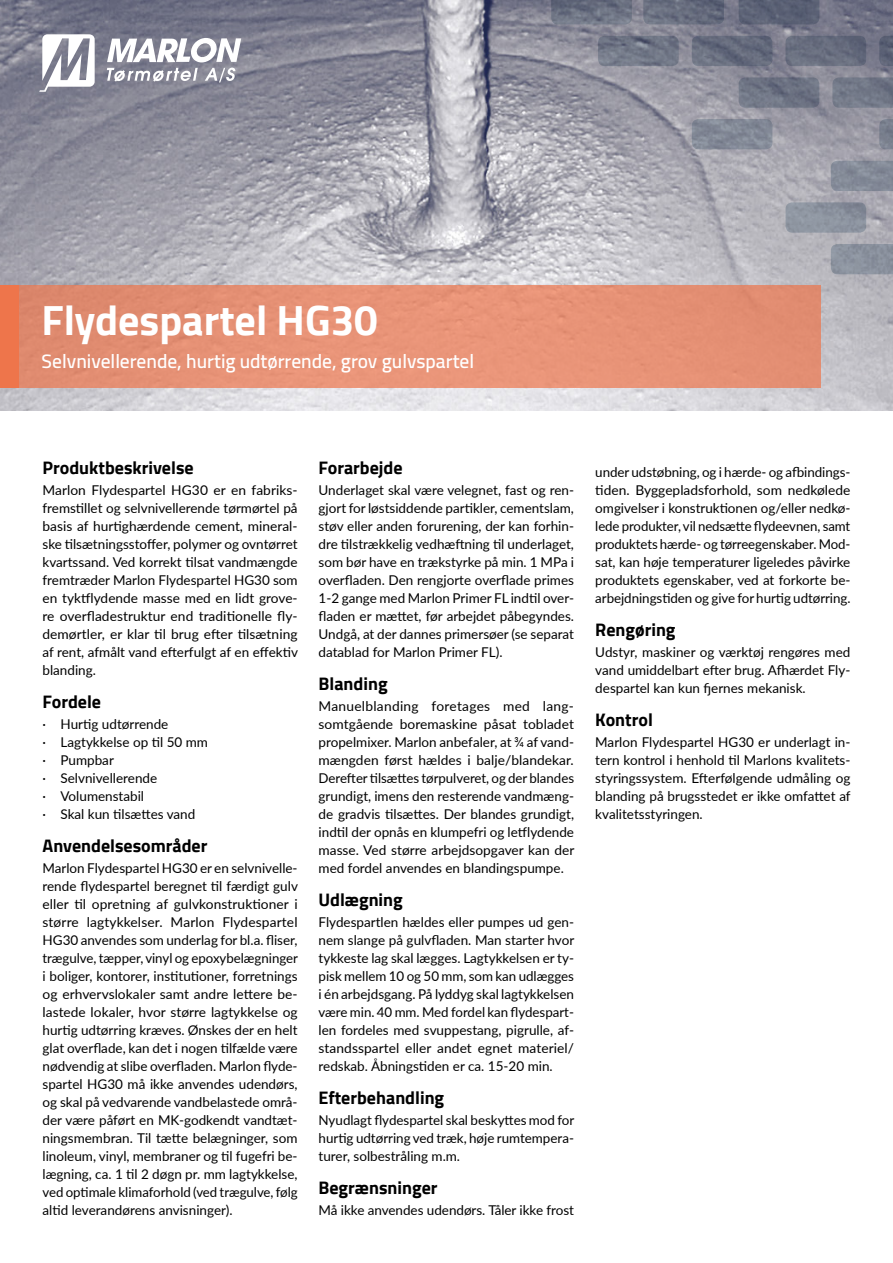
<style>
.page{position:relative;width:893px;height:1263px;background:#fff}
.page>*{position:absolute;margin:0;border:0;box-sizing:border-box;transform-origin:0 0}
.t1{font:700 42px "Cairo";color:#fff}
.t2{font:600 19.5px "Cairo";color:#fff}
.t3{font:700 18px "Cairo";color:#000}
.t4{font:13.5px/18px "Lato";color:#000;text-align:justify}
</style>
<div class="page">
<img style="left:0;top:0;width:893px;height:410px">
<svg style="left:39px;top:34px;width:56px;height:58px"></svg>
<svg style="left:107px;top:37px;width:134px;height:45px"></svg>
<svg style="left:411px;top:0;width:482px;height:274px;background:#9d9ea9"></svg>
<div style="left:0;top:285px;width:821px;height:103px;background:#e69175"></div>
<h1 class="t1" style="left:42px;top:296px;width:338px">Flydespartel HG30</h1>
<h2 class="t2" style="left:42px;top:345px;width:434px">Selvnivellerende, hurtig udtørrende, grov gulvspartel</h2>
<h3 class="t3" style="left:43px;top:457px;width:153px">Produktbeskrivelse</h3>
<p class="t4" style="left:43px;top:480px;width:257px">Marlon Flydespartel HG30 er en fabriks&shy;fremstillet og selvnivellerende tørmørtel på basis af hurtighærdende cement, mineral&shy;ske tilsætningsstoffer, polymer og ovntørret kvartssand. Ved korrekt tilsat vandmængde fremtræder Marlon Flydespartel HG30 som en tyktflydende masse med en lidt grove&shy;re overfladestruktur end traditionelle fly&shy;demørtler, er klar til brug efter tilsætning af rent, afmålt vand efterfulgt af en effektiv blanding.</p>
<h3 class="t3" style="left:43px;top:691px;width:60px">Fordele</h3>
<p class="t4" style="left:43px;top:714px;width:167px;text-align:left">· Hurtig udtørrende<br>· Lagtykkelse op til 50 mm · Pumpbar<br>· Selvnivellerende<br>· Volumenstabil<br>· Skal kun tilsættes vand</p>
<h3 class="t3" style="left:43px;top:835px;width:166px">Anvendelsesområder</h3>
<p class="t4" style="left:43px;top:858px;width:257px">Marlon Flydespartel HG30 er en selvnivelle&shy;rende flydespartel beregnet til færdigt gulv eller til opretning af gulvkonstruktioner i større lagtykkelser. Marlon Flydespartel HG30 anvendes som underlag for bl.a. fliser, trægulve, tæpper, vinyl og epoxybelægninger i boliger, kontorer, institutioner, forretnings og erhvervslokaler samt andre lettere be&shy;lastede lokaler, hvor større lagtykkelse og hurtig udtørring kræves. Ønskes der en helt glat overflade, kan det i nogen tilfælde være nødvendig at slibe overfladen. Marlon flyde&shy;spartel HG30 må ikke anvendes udendørs, og skal på vedvarende vandbelastede områ&shy;der være påført en MK-godkendt vandtæt&shy;ningsmembran. Til tætte belægninger, som linoleum, vinyl, membraner og til fugefri be&shy;lægning, ca. 1 til 2 døgn pr. mm lagtykkelse, ved optimale klimaforhold (ved trægulve, følg altid leverandørens anvisninger).</p>
<h3 class="t3" style="left:319px;top:457px;width:85px">Forarbejde</h3>
<p class="t4" style="left:319px;top:480px;width:257px">Underlaget skal være velegnet, fast og ren&shy;gjort for løstsiddende partikler, cementslam, støv eller anden forurening, der kan forhin&shy;dre tilstrækkelig vedhæftning til underlaget, som bør have en trækstyrke på min. 1 MPa i overfladen. Den rengjorte overflade primes 1-2 gange med Marlon Primer FL indtil over&shy;fladen er mættet, før arbejdet påbegyndes.<br>Undgå, at der dannes primersøer (se separat datablad for Marlon Primer FL).</p>
<h3 class="t3" style="left:319px;top:673px;width:71px">Blanding</h3>
<p class="t4" style="left:319px;top:696px;width:257px">Manuelblanding foretages med lang&shy;somtgående boremaskine påsat tobladet propelmixer. Marlon anbefaler, at ¾ af vand&shy;mængden først hældes i balje/blandekar.<br>Derefter tilsættes tørpulveret, og der blandes grundigt, imens den resterende vandmæng&shy;de gradvis tilsættes. Der blandes grundigt, indtil der opnås en klumpefri og letflydende masse. Ved større arbejdsopgaver kan der med fordel anvendes en blandingspumpe.</p>
<h3 class="t3" style="left:319px;top:889px;width:86px">Udlægning</h3>
<p class="t4" style="left:319px;top:912px;width:257px">Flydespartlen hældes eller pumpes ud gen&shy;nem slange på gulvfladen. Man starter hvor tykkeste lag skal lægges. Lagtykkelsen er ty&shy;pisk mellem 10 og 50 mm, som kan udlægges i én arbejdsgang. På lyddyg skal lagtykkelsen være min. 40 mm. Med fordel kan flydespart&shy;len fordeles med svuppestang, pigrulle, af&shy;standsspartel eller andet egnet materiel/ redskab. Åbningstiden er ca. 15-20 min.</p>
<h3 class="t3" style="left:319px;top:1087px;width:127px">Efterbehandling</h3>
<p class="t4" style="left:319px;top:1110px;width:257px">Nyudlagt flydespartel skal beskyttes mod for hurtig udtørring ved træk, høje rumtempera&shy;turer, solbestråling m.m.</p>
<h3 class="t3" style="left:319px;top:1177px;width:120px">Begrænsninger</h3>
<p class="t4" style="left:319px;top:1200px;width:257px">Må ikke anvendes udendørs. Tåler ikke frost</p>
<p class="t4" style="left:595px;top:462px;width:257px">under udstøbning, og i hærde- og afbindings&shy;tiden. Byggepladsforhold, som nedkølede omgivelser i konstruktionen og/eller nedkø&shy;lede produkter, vil nedsætte flydeevnen, samt produktets hærde- og tørreegenskaber. Mod&shy;sat, kan høje temperaturer ligeledes påvirke produktets egenskaber, ved at forkorte be&shy;arbejdningstiden og give for hurtig udtørring.</p>
<h3 class="t3" style="left:595px;top:619px;width:82px">Rengøring</h3>
<p class="t4" style="left:595px;top:642px;width:257px">Udstyr, maskiner og værktøj rengøres med vand umiddelbart efter brug. Afhærdet Fly&shy;despartel kan kun fjernes mekanisk.</p>
<h3 class="t3" style="left:595px;top:709px;width:59px">Kontrol</h3>
<p class="t4" style="left:595px;top:732px;width:257px">Marlon Flydespartel HG30 er underlagt in&shy;tern kontrol i henhold til Marlons kvalitets&shy;styringssystem. Efterfølgende udmåling og blanding på brugsstedet er ikke omfattet af kvalitetsstyringen.</p>
</div>
